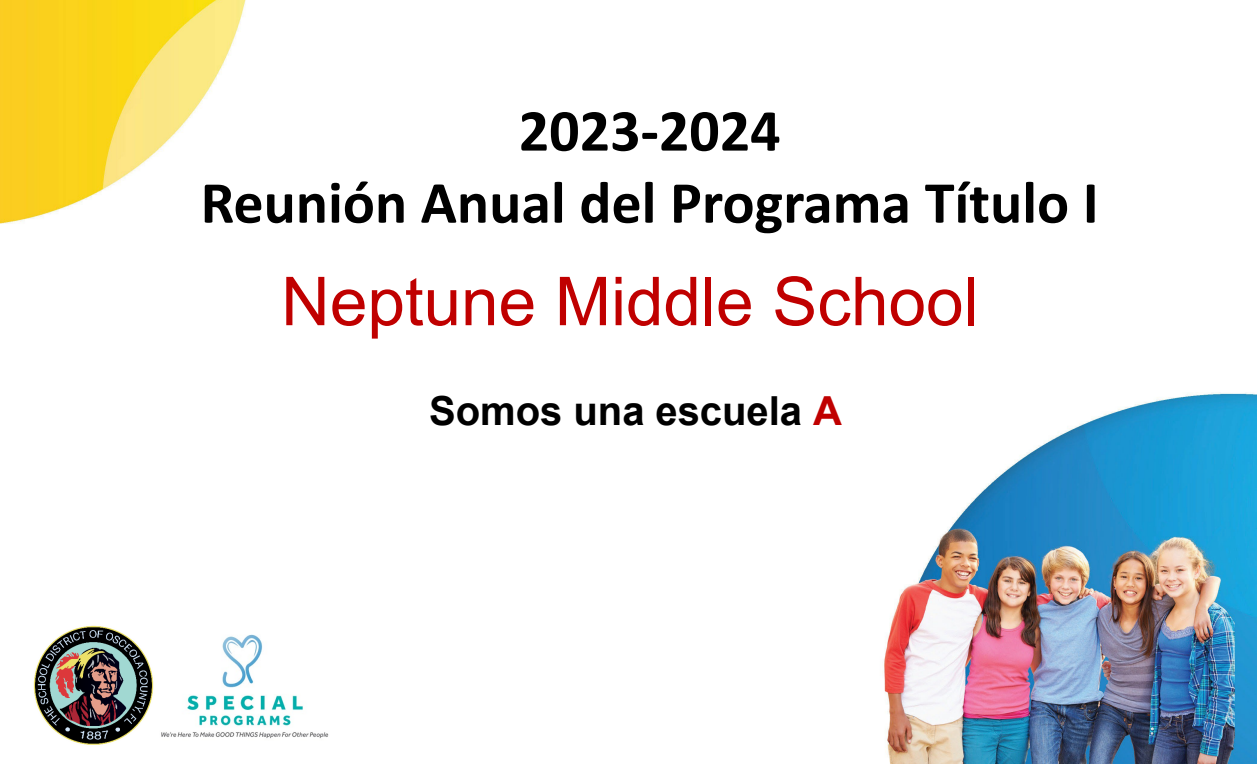
<style>
.page{position:relative;width:1260px;height:765px;background:#fff}
.page>*{position:absolute;margin:0;border:0;box-sizing:border-box;transform-origin:0 0}
.t1{font:67.5px "Arial";color:#c00000}
.t2{font:700 60px "Calibri";color:#000}
.t3{font:700 40px "Arial";color:#000}
.s1{color:#c00000}
</style>
<div class="page">
<img style="left:0;top:0;width:1256px;height:764px">
<img style="left:30px;top:622px;width:126px;height:127px">
<img style="left:156px;top:629px;width:180px;height:120px">
<p class="t2" style="left:519px;top:88px;width:263px">2023-2024</p>
<p class="t2" style="left:201px;top:160px;width:900px">Reunión Anual del Programa Título I</p>
<p class="t1" style="left:281px;top:255px;width:699px">Neptune Middle School</p>
<p class="t3" style="left:429px;top:382px;width:414px">Somos una escuela <span class="s1">A</span></p>
</div>
